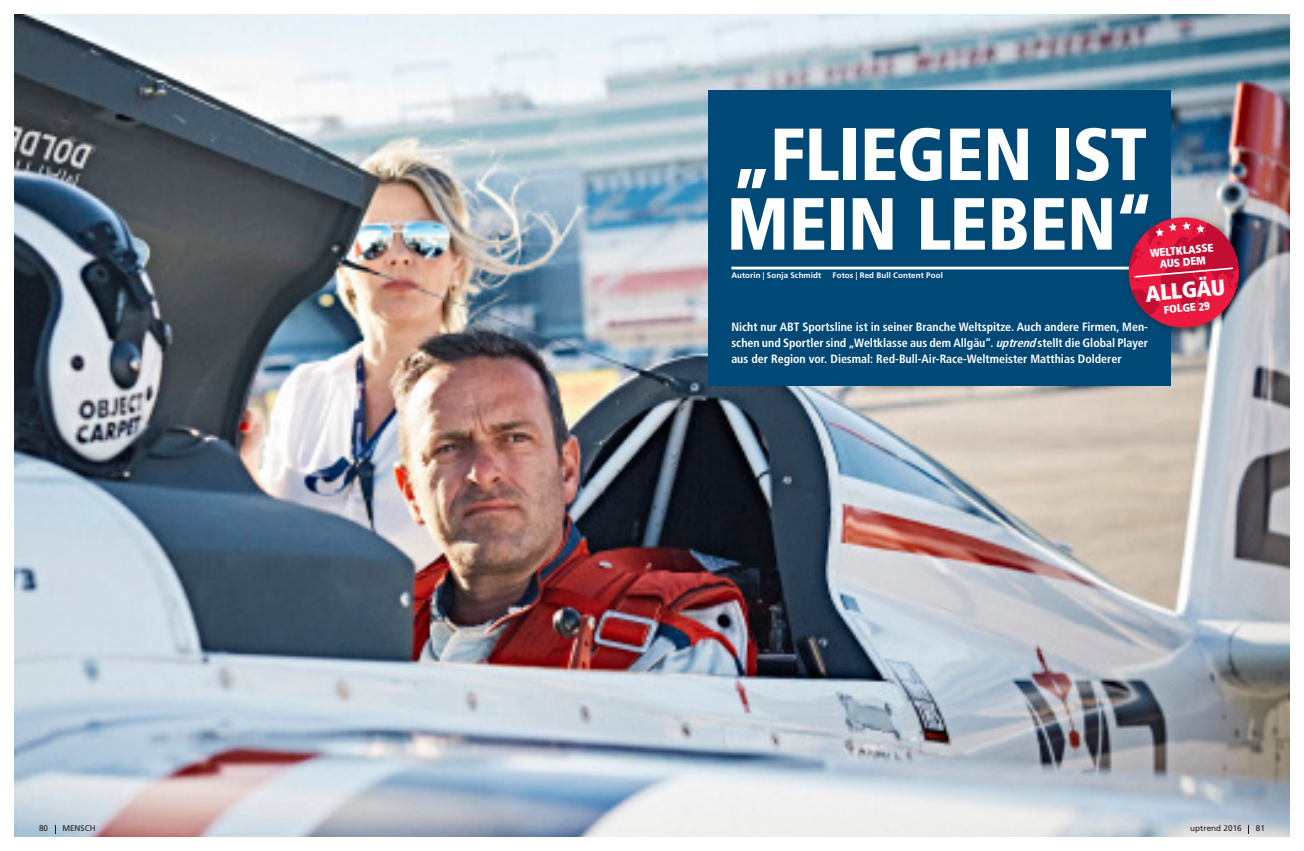
<style>
.page{position:relative;width:1304px;height:851px;background:#fff}
.page>*{position:absolute;margin:0;border:0;box-sizing:border-box;transform-origin:0 0}
.t1{font:900 condensed 73.6px/69.5px "Frutiger LT Std";letter-spacing:-.005em;color:#fff}
.t2{font:900 condensed 22.2px "Frutiger LT Std";color:#fff}
._02_Vorspann{font:700 condensed 12px/16px "Frutiger LT Std";letter-spacing:-.005em;color:#fff;text-align:justify}
.t3{font:900 condensed 11.2px/11.9px "Frutiger LT Std";color:#fff;text-align:center}
._00_Seitenzahl{font:8.2px "Frutiger LT Std";color:#231f20}
._10_Autoren-_Fotozei{font:700 8px "Frutiger LT Std";letter-spacing:.01em;color:#fff}
.s1{font-style:italic}
</style>
<div class="page">
<img style="left:14px;top:14px;width:1276px;height:822px">
<div style="left:709px;top:91px;width:462px;height:295px;background:#004876"></div>
<hr style="left:731px;top:266px;width:417px;height:3px;background:#fff">
<div style="left:1124px;top:213px;width:122px;height:122px;background:#231f20;opacity:.5"></div>
<svg style="left:1126px;top:215px;width:115px;height:115px"></svg>
<p class="t1" style="left:726px;top:119px;width:428px">„FLIEGEN IST<br>MEIN LEBEN“</p>
<p class="t3" style="left:1149px;top:247px;width:65px;rotate:-5deg">WELTKLASSE<br>AUS DEM</p>
<p class="t2" style="left:1144px;top:280px;width:81px;rotate:-5deg">ALLGÄU</p>
<p class="t3" style="left:1163px;top:303px;width:48px;rotate:-5deg">FOLGE 29</p>
<p class="_10_Autoren-_Fotozei" style="left:731px;top:271px;width:91px">Autorin | Sonja Schmidt</p>
<p class="_10_Autoren-_Fotozei" style="left:833px;top:271px;width:112px">Fotos | Red Bull Content Pool</p>
<p class="_02_Vorspann" style="left:731px;top:319px;width:418px">Nicht nur ABT Sportsline ist in seiner Branche Weltspitze. Auch andere Firmen, Men&shy;schen und Sportler sind „Weltklasse aus dem Allgäu“. <span class="s1">uptrend</span>stellt die Global Player aus der Region vor. Diesmal: Red-Bull-Air-Race-Weltmeister Matthias Dolderer</p>
<p class="_00_Seitenzahl" style="left:39px;top:823px;width:11px">80</p>
<p class="_00_Seitenzahl" style="left:62px;top:823px;width:35px">MENSCH</p>
<p class="_00_Seitenzahl" style="left:1190px;top:823px;width:53px">uptrend 2016</p>
<p class="_00_Seitenzahl" style="left:1256px;top:823px;width:11px">81</p>
</div>
